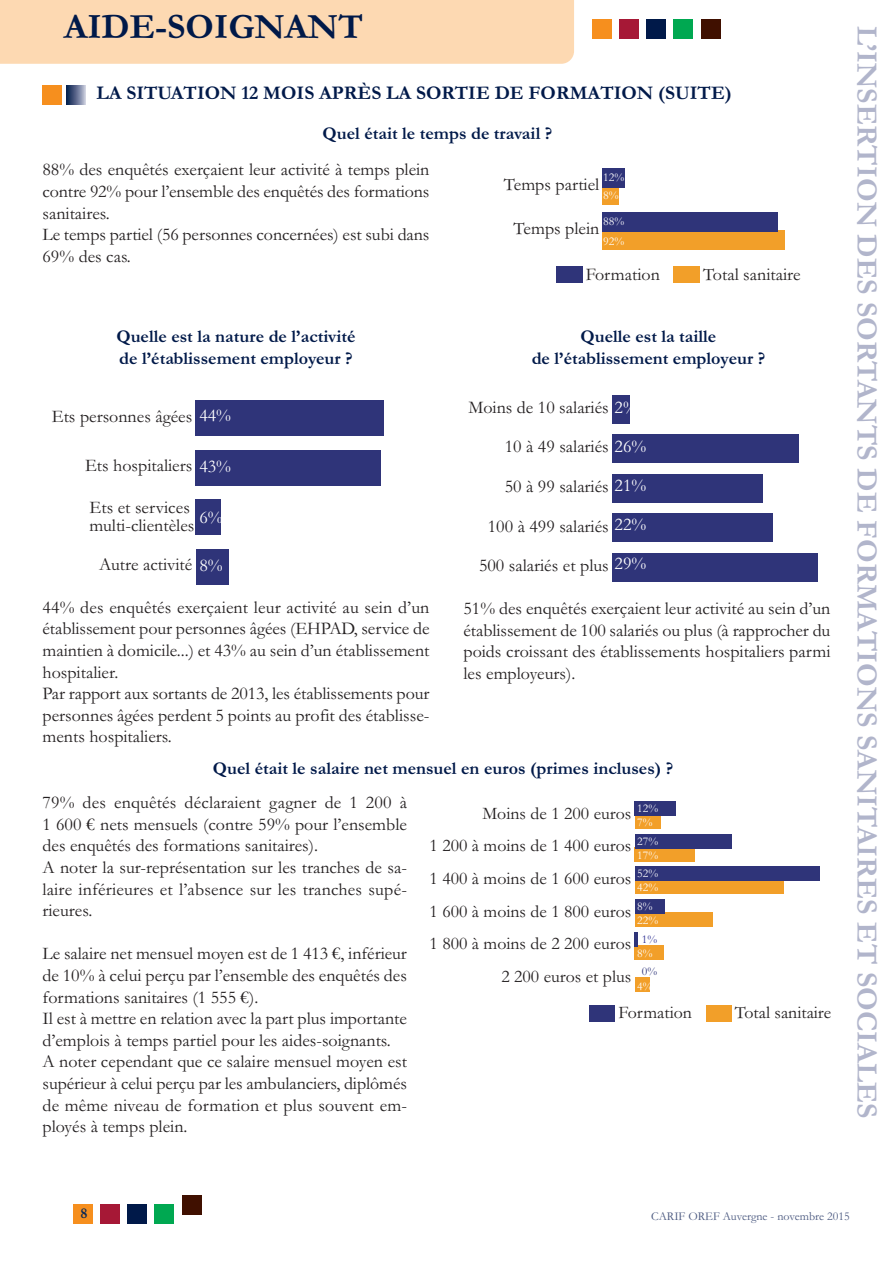
<style>
.page{position:relative;width:893px;height:1263px;background:#fff}
.page>*{position:absolute;margin:0;border:0;box-sizing:border-box;transform-origin:0 0}
.t1{font:700 36px "Garamond";color:#001949}
.t2{font:700 30px "Garamond";color:#b1b5cb}
.t3{font:700 19.5px "Garamond";color:#001949}
.t4{font:18px/21.6px "Garamond";color:#231f20}
.t5{font:700 18px/21.6px "Garamond";color:#001949}
.t6{font:18px "Garamond";color:#fff}
.t7{font:17.85px "Garamond";color:#231f20}
.t8{font:700 15px "Garamond";color:#0d2955}
.t9{font:12px "Garamond";color:#4b5980}
.t10{font:12px/20.1px "Garamond";color:#fff}
.t11{font:11.85px/13.8px "Garamond";color:#fff}
.t12{font:11.85px "Garamond";color:#2e3092}
.t13{font:11.85px "Garamond";color:#2f357a}
.s1{color:#fff}
</style>
<div class="page">
<div style="left:0;top:0;width:574px;height:64px;background:#fdd9b2"></div>
<div style="left:592px;top:20px;width:20px;height:19px;background:#f68f1e"></div>
<div style="left:619px;top:20px;width:20px;height:19px;background:#a61836"></div>
<div style="left:646px;top:20px;width:20px;height:19px;background:#001949"></div>
<div style="left:673px;top:20px;width:20px;height:19px;background:#00a851"></div>
<div style="left:701px;top:19px;width:19px;height:20px;background:#401000"></div>
<div style="left:43px;top:85px;width:19px;height:19px;background:#f68f1e"></div>
<div style="left:66px;top:85px;width:20px;height:19px;background:linear-gradient(to right,#001444,#bbbdd2)"></div>
<div style="left:74px;top:1204px;width:19px;height:19px;background:#f68f1e"></div>
<div style="left:101px;top:1204px;width:19px;height:19px;background:#a61836"></div>
<div style="left:128px;top:1204px;width:19px;height:19px;background:#001949"></div>
<div style="left:155px;top:1204px;width:19px;height:19px;background:#00a851"></div>
<div style="left:182px;top:1195px;width:19px;height:19px;background:#401000"></div>
<div style="left:602px;top:186px;width:17px;height:19px;background:#f29f29"></div>
<div style="left:602px;top:230px;width:183px;height:19px;background:#f29f29"></div>
<div style="left:602px;top:168px;width:23px;height:19px;background:#2f3479"></div>
<div style="left:602px;top:212px;width:176px;height:20px;background:#2f3479"></div>
<div style="left:674px;top:266px;width:26px;height:17px;background:#f29f29"></div>
<div style="left:556px;top:267px;width:26px;height:16px;background:#2f3479"></div>
<div style="left:196px;top:400px;width:188px;height:36px;background:#2f3479"></div>
<div style="left:196px;top:450px;width:185px;height:35px;background:#2f3479"></div>
<div style="left:196px;top:499px;width:25px;height:36px;background:#2f3479"></div>
<div style="left:196px;top:549px;width:33px;height:35px;background:#2f3479"></div>
<div style="left:612px;top:395px;width:17px;height:28px;background:#2f3479"></div>
<div style="left:612px;top:434px;width:187px;height:29px;background:#2f3479"></div>
<div style="left:612px;top:474px;width:151px;height:28px;background:#2f3479"></div>
<div style="left:612px;top:514px;width:161px;height:28px;background:#2f3479"></div>
<div style="left:612px;top:553px;width:205px;height:29px;background:#2f3479"></div>
<div style="left:635px;top:814px;width:25px;height:14px;background:#f29f29"></div>
<div style="left:635px;top:847px;width:60px;height:14px;background:#f29f29"></div>
<div style="left:635px;top:879px;width:149px;height:15px;background:#f29f29"></div>
<div style="left:635px;top:912px;width:77px;height:14px;background:#f29f29"></div>
<div style="left:635px;top:945px;width:29px;height:14px;background:#f29f29"></div>
<div style="left:635px;top:977px;width:14px;height:15px;background:#f29f29"></div>
<div style="left:635px;top:801px;width:41px;height:14px;background:#2f3479"></div>
<div style="left:635px;top:834px;width:97px;height:14px;background:#2f3479"></div>
<div style="left:635px;top:866px;width:185px;height:15px;background:#2f3479"></div>
<div style="left:635px;top:899px;width:30px;height:14px;background:#2f3479"></div>
<hr style="left:635px;top:932px;width:3px;height:14px;background:#2f3479">
<div style="left:706px;top:1005px;width:26px;height:16px;background:#f29f29"></div>
<div style="left:589px;top:1005px;width:26px;height:16px;background:#2f3479"></div>
<h1 class="t1" style="left:64px;top:5px;width:301px">AIDE-SOIGNANT</h1>
<p class="t3" style="left:97px;top:81px;width:637px">LA SITUATION 12 MOIS APRÈS LA SORTIE DE FORMATION (SUITE)</p>
<p class="t5" style="left:323px;top:122px;width:231px">Quel était le temps de travail ?</p>
<p class="t4" style="left:43px;top:158px;width:388px">88% des enquêtés exerçaient leur activité à temps plein contre 92% pour l’ensemble des enquêtés des formations sanitaires.<br>Le temps partiel (56 personnes concernées) est subi dans 69% des cas.</p>
<p class="t10" style="left:603px;top:168px;width:23px;line-height:18.5px">12%<br>8%</p>
<p class="t4" style="left:504px;top:173px;width:97px">Temps partiel</p>
<p class="t10" style="left:603px;top:211px;width:23px">88%<br>92%</p>
<p class="t4" style="left:514px;top:217px;width:87px">Temps plein</p>
<p class="t5" style="left:116px;top:325px;width:241px">Quelle est la nature de l’activité de l’établissement employeur ?</p>
<p class="t4" style="left:52px;top:405px;width:181px">Ets personnes âgées <span class="s1">44%</span></p>
<p class="t4" style="left:85px;top:454px;width:148px">Ets hospitaliers <span class="s1">43%</span></p>
<p class="t4" style="left:89px;top:498px;width:106px;line-height:18px">Ets et services multi-clientèles</p>
<p class="t6" style="left:199px;top:505px;width:25px">6%</p>
<p class="t4" style="left:99px;top:553px;width:125px">Autre activité <span class="s1">8%</span></p>
<p class="t4" style="left:586px;top:263px;width:76px">Formation</p>
<p class="t4" style="left:703px;top:263px;width:99px">Total sanitaire</p>
<p class="t5" style="left:532px;top:325px;width:235px;text-align:center">Quelle est la taille<br>de l’établissement employeur ?</p>
<p class="t4" style="left:468px;top:396px;width:171px">Moins de 10 salariés <span class="s1">2%</span></p>
<p class="t4" style="left:505px;top:435px;width:143px">10 à 49 salariés <span class="s1">26%</span></p>
<p class="t4" style="left:505px;top:475px;width:143px">50 à 99 salariés <span class="s1">21%</span></p>
<p class="t4" style="left:488px;top:515px;width:160px">100 à 499 salariés <span class="s1">22%</span></p>
<p class="t6" style="left:615px;top:552px;width:33px">29%</p>
<p class="t4" style="left:479px;top:554px;width:131px">500 salariés et plus</p>
<p class="t4" style="left:43px;top:596px;width:388px">44% des enquêtés exerçaient leur activité au sein d’un établissement pour personnes âgées (EHPAD, service de maintien à domicile...) et 43% au sein d’un établissement hospitalier.<br>Par rapport aux sortants de 2013, les établissements pour personnes âgées perdent 5 points au profit des établisse&shy;ments hospitaliers.</p>
<p class="t4" style="left:463px;top:597px;width:368px;text-align:justify">51% des enquêtés exerçaient leur activité au sein d’un établissement de 100 salariés ou plus (à rapprocher du poids croissant des établissements hospitaliers parmi les employeurs).</p>
<p class="t5" style="left:213px;top:757px;width:462px">Quel était le salaire net mensuel en euros (primes incluses) ?</p>
<p class="t4" style="left:43px;top:791px;width:366px">79% des enquêtés déclaraient gagner de 1 200 à 1 600 € nets mensuels (contre 59% pour l’ensemble des enquêtés des formations sanitaires).<br>A noter la sur-représentation sur les tranches de sa&shy;laire inférieures et l’absence sur les tranches supé&shy;rieures.</p>
<p class="t4" style="left:43px;top:942px;width:366px">Le salaire net mensuel moyen est de 1 413 €, inférieur de 10% à celui perçu par l’ensemble des enquêtés des formations sanitaires (1 555 €).<br>Il est à mettre en relation avec la part plus importante d’emplois à temps partiel pour les aides-soignants.<br>A noter cependant que ce salaire mensuel moyen est supérieur à celui perçu par les ambulanciers, diplômés de même niveau de formation et plus souvent em&shy;ployés à temps plein.</p>
<p class="t11" style="left:637px;top:801px;width:22px">12%<br>7%</p>
<p class="t11" style="left:637px;top:834px;width:22px">27%<br>17%</p>
<p class="t11" style="left:637px;top:866px;width:22px">52%<br>42%</p>
<p class="t11" style="left:637px;top:899px;width:22px">8%<br>22%</p>
<p class="t12" style="left:642px;top:931px;width:17px">1%</p>
<p class="t11" style="left:637px;top:946px;width:17px">8%</p>
<p class="t13" style="left:642px;top:964px;width:17px">0%</p>
<p class="t11" style="left:637px;top:978px;width:17px">4%</p>
<p class="t7" style="left:482px;top:801px;width:150px">Moins de 1 200 euros</p>
<p class="t7" style="left:430px;top:834px;width:203px">1 200 à moins de 1 400 euros</p>
<p class="t7" style="left:430px;top:866px;width:203px">1 400 à moins de 1 600 euros</p>
<p class="t7" style="left:430px;top:899px;width:203px">1 600 à moins de 1 800 euros</p>
<p class="t7" style="left:430px;top:932px;width:203px">1 800 à moins de 2 200 euros</p>
<p class="t7" style="left:501px;top:964px;width:131px">2 200 euros et plus</p>
<p class="t7" style="left:618px;top:1001px;width:75px">Formation</p>
<p class="t7" style="left:735px;top:1001px;width:98px">Total sanitaire</p>
<h2 class="t2" style="left:885px;top:26px;width:1094px;rotate:90deg">L’INSERTION DES SORTANTS DE FORMATIONS SANITAIRES ET SOCIALES</h2>
<p class="t8" style="left:80px;top:1204px;width:9px">8</p>
<p class="t9" style="left:651px;top:1208px;width:200px">CARIF OREF Auvergne - novembre 2015</p>
</div>
